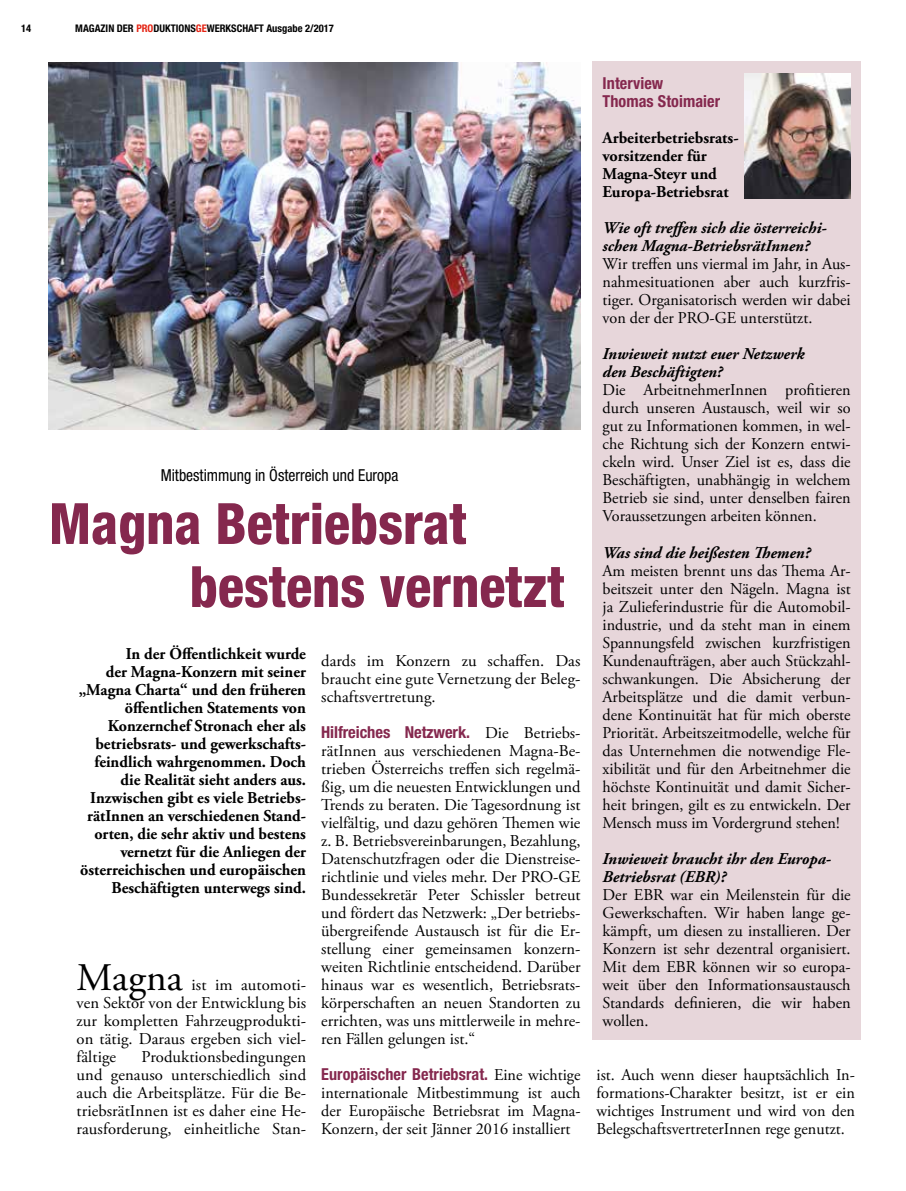
<style>
.page{position:relative;width:906px;height:1191px;background:#fff}
.page>*{position:absolute;margin:0;border:0;box-sizing:border-box;transform-origin:0 0}
.t1{font:800 condensed 57px/63px "Helvetica Neue LT Std";color:#85284e;scale:.95 1}
.t2{font:39px "Adobe Garamond Pro";letter-spacing:.005em;color:#000}
.t3{font:16.5px/18px "Adobe Garamond Pro";color:#000;text-align:justify}
.t4{font:700 16.5px/18px "Adobe Garamond Pro";color:#000;text-align:right}
.t5{font:italic 700 16.5px/18px "Adobe Garamond Pro";color:#000}
.t6{font:700 condensed 16.5px/18px "Helvetica Neue LT Std";letter-spacing:.005em;color:#85284e}
.t7{font:condensed 16.5px "Helvetica Neue LT Std";color:#000;scale:.95 1}
.t8{font:700 condensed 10.5px "Helvetica Neue LT Std";color:#000}
.s1{color:#e42313}
.s2{font-family:"Adobe Garamond Pro";font-weight:400;font-stretch:normal;color:#000}
</style>
<div class="page">
<div style="left:592px;top:62px;width:268px;height:978px;background:#e7d6da"></div>
<img style="left:49px;top:63px;width:532px;height:366px">
<img style="left:744px;top:73px;width:106px;height:126px">
<p class="t8" style="left:21px;top:22px;width:12px">14</p>
<p class="t8" style="left:75px;top:22px;width:260px">MAGAZIN DER <span class="s1">PRO</span>DUKTIONS<span class="s1">GE</span>WERKSCHAFT Ausgabe 2/2017</p>
<p class="t7" style="left:161px;top:465px;width:252px">Mitbestimmung in Österreich und Europa</p>
<h1 class="t1" style="left:190px;top:491px;width:396px;text-indent:-141px">Magna Betriebsrat bestens vernetzt</h1>
<p class="t4" style="left:79px;top:644px;width:229px">In der Öffentlichkeit wurde<br>der Magna-Konzern mit seiner „Magna Charta“ und den früheren öffentlichen Statements von<br>Konzernchef Stronach eher als betriebsrats- und gewerkschafts&shy;feindlich wahrgenommen. Doch die Realität sieht anders aus.<br>Inzwischen gibt es viele Betriebs&shy;rätInnen an verschiedenen Stand&shy;orten, die sehr aktiv und bestens vernetzt für die Anliegen der österreichischen und europäischen<br>Beschäftigten unterwegs sind.</p>
<p class="t3" style="left:321px;top:652px;width:261px">dards im Konzern zu schaffen. Das braucht eine gute Vernetzung der Beleg&shy;schaftsvertretung.</p>
<p class="t6" style="left:321px;top:722px;width:261px">Hilfreiches Netzwerk. <span class="s2">Die Betriebs-</span></p>
<p class="t3" style="left:321px;top:742px;width:261px">rätInnen aus verschiedenen Magna-Be&shy;trieben Österreichs treffen sich regelmä&shy;ßig, um die neuesten Entwicklungen und Trends zu beraten. Die Tagesordnung ist vielfältig, und dazu gehören Themen wie z. B. Betriebsvereinbarungen, Bezahlung, Datenschutzfragen oder die Dienstreise&shy;richtlinie und vieles mehr. Der PRO-GE Bundessekretär Peter Schissler betreut und fördert das Netzwerk: „Der betriebs&shy;übergreifende Austausch ist für die Er&shy;stellung einer gemeinsamen konzern&shy;weiten Richtlinie entscheidend. Darüber hinaus war es wesentlich, Betriebsrats&shy;körperschaften an neuen Standorten zu errichten, was uns mittlerweile in mehre&shy;ren Fällen gelungen ist.“</p>
<p class="t6" style="left:321px;top:1064px;width:261px">Europäischer Betriebsrat. <span class="s2">Eine wichtige</span></p>
<p class="t3" style="left:321px;top:1084px;width:261px">internationale Mitbestimmung ist auch der Europäische Betriebsrat im Magna-Konzern, der seit Jänner 2016 installiert</p>
<h2 class="t2" style="left:77px;top:954px;width:108px">Magna</h2>
<p class="t3" style="left:77px;top:976px;width:231px;text-indent:115px">ist im automoti&shy;ven Sektor von der Entwicklung bis zur kompletten Fahrzeugprodukti&shy;on tätig. Daraus ergeben sich viel&shy;fältige</p>
<p class="t3" style="left:77px;top:1048px;width:231px;text-indent:65px">Produktionsbedingungen und genauso unterschiedlich sind auch die Arbeitsplätze. Für die Be&shy;triebsrätInnen ist es daher eine He&shy;rausforderung, einheitliche Stan-</p>
<p class="t6" style="left:602px;top:74px;width:119px">Interview<br>Thomas Stoimaier</p>
<p class="t4" style="left:602px;top:129px;width:138px;text-align:left">Arbeiterbetriebsrats&shy;vorsitzender für<br>Magna-Steyr und<br>Europa-Betriebsrat</p>
<p class="t5" style="left:602px;top:219px;width:225px">Wie oft treffen sich die österreichi&shy;schen Magna-BetriebsrätInnen?</p>
<p class="t3" style="left:602px;top:256px;width:250px">Wir treffen uns viermal im Jahr, in Aus&shy;nahmesituationen aber auch kurzfris&shy;tiger. Organisatorisch werden wir dabei von der der PRO-GE unterstützt.</p>
<p class="t5" style="left:602px;top:345px;width:203px">Inwieweit nutzt euer Netzwerk den Beschäftigten?</p>
<p class="t3" style="left:602px;top:382px;width:250px">Die ArbeitnehmerInnen profitieren durch unseren Austausch, weil wir so gut zu Informationen kommen, in wel&shy;che Richtung sich der Konzern entwi&shy;ckeln wird. Unser Ziel ist es, dass die Beschäftigten, unabhängig in welchem Betrieb sie sind, unter denselben fairen Voraussetzungen arbeiten können.</p>
<p class="t5" style="left:602px;top:543px;width:209px">Was sind die heißesten Themen?</p>
<p class="t3" style="left:602px;top:562px;width:250px">Am meisten brennt uns das Thema Ar&shy;beitszeit unter den Nägeln. Magna ist ja Zulieferindustrie für die Automobil&shy;industrie, und da steht man in einem Spannungsfeld zwischen kurzfristigen Kundenaufträgen, aber auch Stückzahl&shy;schwankungen. Die Absicherung der Arbeitsplätze und die damit verbun&shy;dene Kontinuität hat für mich oberste Priorität. Arbeitszeitmodelle, welche für das Unternehmen die notwendige Fle&shy;xibilität und für den Arbeitnehmer die höchste Kontinuität und damit Sicher&shy;heit bringen, gilt es zu entwickeln. Der Mensch muss im Vordergrund stehen!</p>
<p class="t5" style="left:602px;top:849px;width:230px">Inwieweit braucht ihr den Europa-<br>Betriebsrat (EBR)?</p>
<p class="t3" style="left:602px;top:886px;width:250px">Der EBR war ein Meilenstein für die Gewerkschaften. Wir haben lange ge&shy;kämpft, um diesen zu installieren. Der Konzern ist sehr dezentral organisiert.<br>Mit dem EBR können wir so europa&shy;weit über den Informationsaustausch Standards definieren, die wir haben wollen.</p>
<p class="t3" style="left:596px;top:1066px;width:260px">ist. Auch wenn dieser hauptsächlich In&shy;formations-Charakter besitzt, ist er ein wichtiges Instrument und wird von den BelegschaftsvertreterInnen rege genutzt.</p>
</div>
